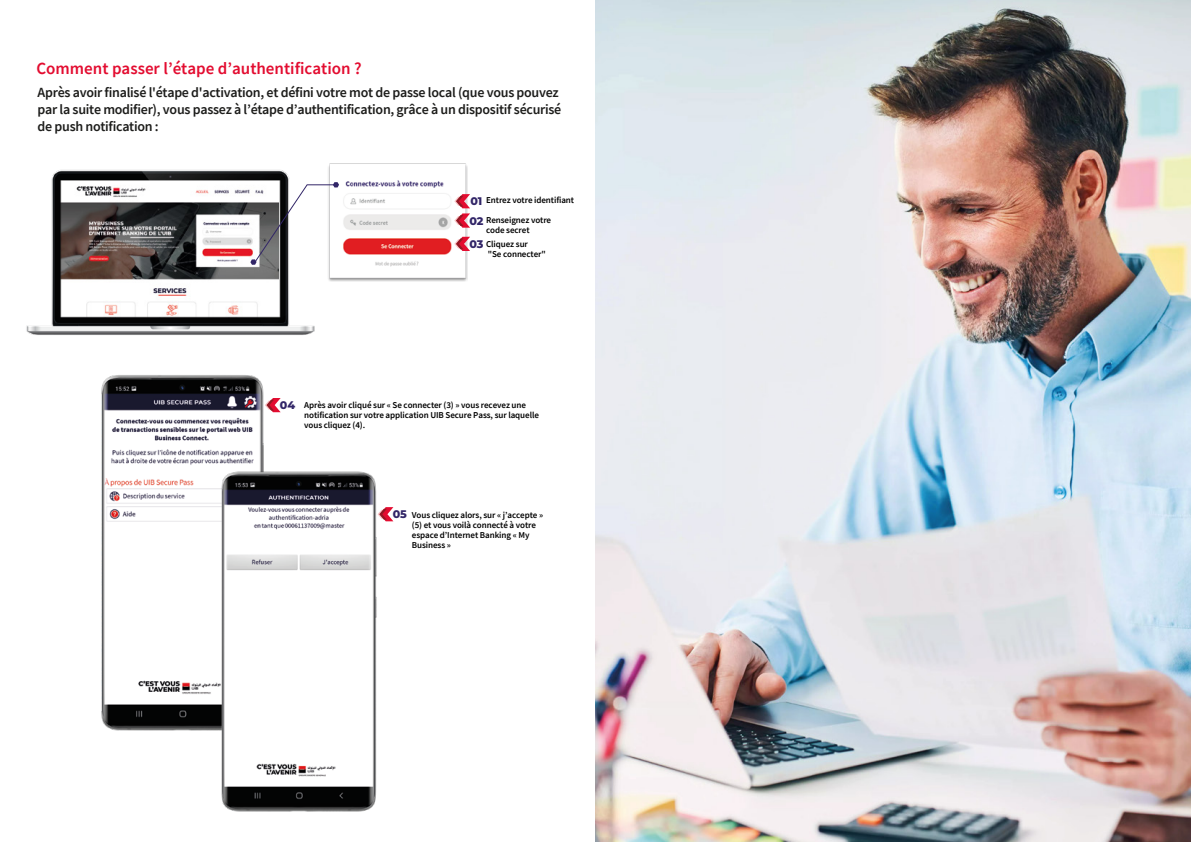
<style>
.page{position:relative;width:1191px;height:842px;background:#fff}
.page>*{position:absolute;margin:0;border:0;box-sizing:border-box;transform-origin:0 0}
.t1{font:600 17px "Source Sans Pro";color:#e30c30}
.t2{font:600 14px/16.8px "Source Sans Pro";letter-spacing:-.02em;color:#1d1d1b}
.t3{font:800 11px/19.3px "Montserrat";letter-spacing:-.01em;color:#322668}
.t4{font:600 9px/10px "Source Sans Pro";letter-spacing:-.01em;color:#000}
</style>
<div class="page">
<img style="left:328px;top:164px;width:139px;height:117px">
<svg style="left:454px;top:194px;width:16px;height:34px"></svg>
<svg style="left:454px;top:237px;width:16px;height:14px"></svg>
<svg style="left:275px;top:398px;width:6px;height:14px"></svg>
<svg style="left:384px;top:507px;width:9px;height:14px"></svg>
<img style="left:26px;top:170px;width:289px;height:165px">
<svg style="left:250px;top:182px;width:89px;height:83px"></svg>
<img style="left:101px;top:375px;width:174px;height:356px">
<img style="left:214px;top:465px;width:170px;height:347px">
<img style="left:595px;top:0;width:596px;height:842px">
<h1 class="t1" style="left:37px;top:57px;width:326px">Comment passer l’étape d’authentification ?</h1>
<h2 class="t2" style="left:38px;top:84px;width:525px">Après avoir finalisé l'étape d'activation, et défini votre mot de passe local (que vous pouvez par la suite modifier), vous passez à l’étape d’authentification, grâce à un dispositif sécurisé de push notification :</h2>
<p class="t4" style="left:486px;top:191px;width:89px;line-height:19.1px">Entrez votre identifiant<br>Renseignez votre</p>
<p class="t4" style="left:486px;top:224px;width:45px">code secret</p>
<p class="t3" style="left:469px;top:191px;width:16px">01<br>02</p>
<p class="t3" style="left:469px;top:234px;width:16px">03</p>
<p class="t4" style="left:486px;top:238px;width:61px">Cliquez sur<br>"Se connecter"</p>
<p class="t3" style="left:280px;top:395px;width:17px">04</p>
<p class="t4" style="left:304px;top:400px;width:236px">Après avoir cliqué sur « Se connecter (3) » vous recevez une notification sur votre application UIB Secure Pass, sur laquelle vous cliquez (4).</p>
<p class="t3" style="left:393px;top:504px;width:16px">05</p>
<p class="t4" style="left:412px;top:510px;width:133px">Vous cliquez alors, sur « j’accepte » (5) et vous voilà connecté à votre espace d’Internet Banking « My<br>Business »</p>
</div>
